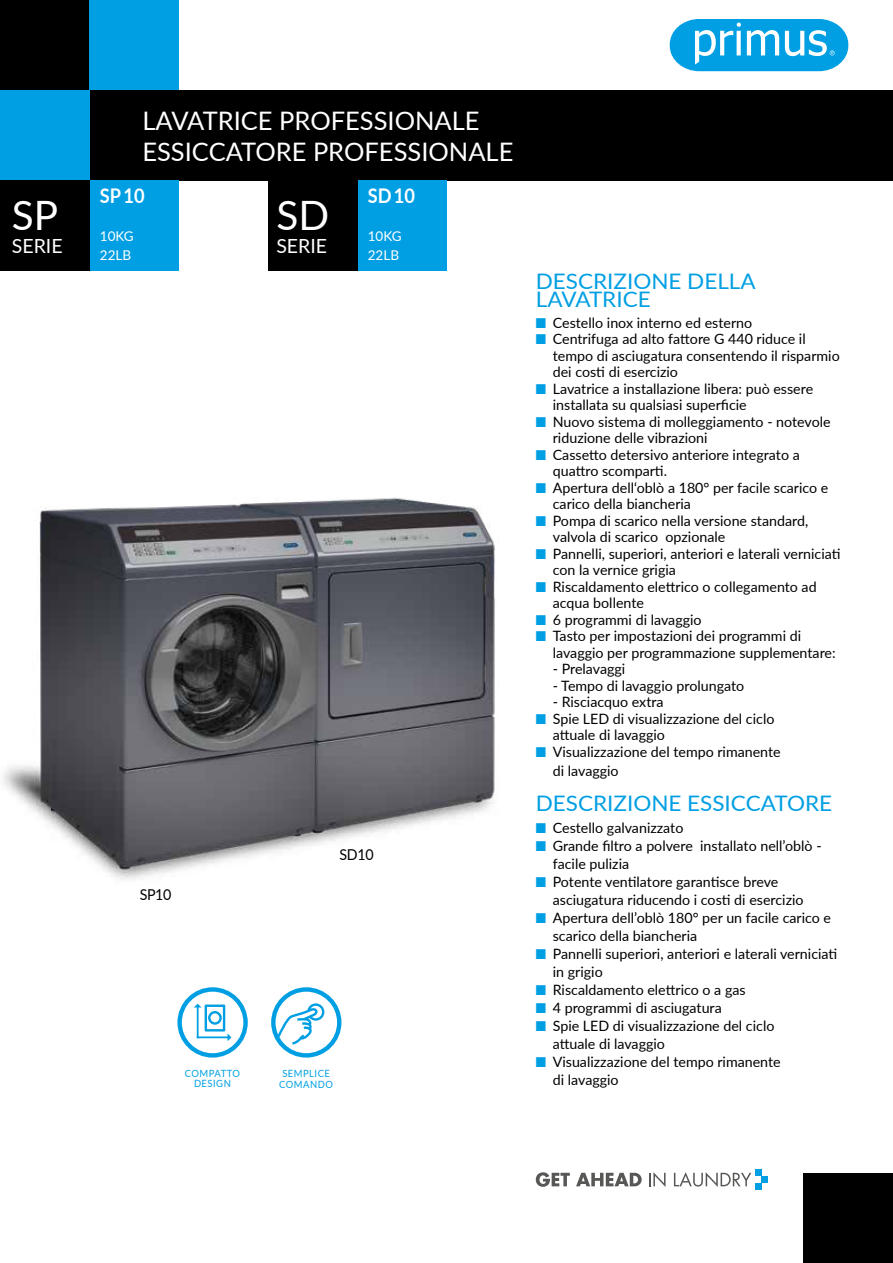
<style>
.page{position:relative;width:893px;height:1263px;background:#fff}
.page>*{position:absolute;margin:0;border:0;box-sizing:border-box;transform-origin:0 0}
.t1{font:40.5px "Lato";color:#fff}
.t2{font:25.5px/31.5px "Lato";color:#fff}
.t3{font:21.3px/18px "Lato";color:#009fe3;scale:1.05 1}
.t4{font:700 20.25px "Lato";color:#fff;scale:.9 1}
.t5{font:19.5px "Lato";color:#fff}
.t6{font:15px "Lato";letter-spacing:-.025em;color:#000;scale:.95 1}
.t7{font:14.25px/16.5px "Lato";color:#000}
.t8{font:13.5px/18.9px "Lato";color:#fff}
.t9{font:10.05px/10.8px "Lato";letter-spacing:.05em;color:#009fe3;text-align:center;scale:.95 1}
.s1{color:#009fe3}
</style>
<div class="page">
<div style="left:0;top:0;width:101px;height:102px;background:#000"></div>
<div style="left:0;top:90px;width:893px;height:90px;background:#000"></div>
<div style="left:0;top:90px;width:89px;height:90px;background:#009fe3"></div>
<div style="left:89px;top:0;width:90px;height:90px;background:#009fe3"></div>
<svg style="left:670px;top:19px;width:178px;height:52px"></svg>
<svg style="left:536px;top:1172px;width:34px;height:15px"></svg>
<svg style="left:576px;top:1173px;width:66px;height:13px"></svg>
<svg style="left:649px;top:1172px;width:16px;height:15px"></svg>
<svg style="left:674px;top:1172px;width:77px;height:15px"></svg>
<div style="left:761px;top:1176px;width:7px;height:7px;background:#009fe3"></div>
<div style="left:755px;top:1183px;width:6px;height:7px;background:#009fe3"></div>
<div style="left:755px;top:1169px;width:6px;height:7px;background:#009fe3"></div>
<div style="left:804px;top:1173px;width:89px;height:90px;background:#000"></div>
<div style="left:89px;top:180px;width:90px;height:90px;background:#009fe3"></div>
<div style="left:357px;top:180px;width:89px;height:90px;background:#009fe3"></div>
<svg style="left:177px;top:987px;width:71px;height:70px"></svg>
<img style="left:3px;top:497px;width:496px;height:383px">
<svg style="left:271px;top:987px;width:70px;height:70px"></svg>
<div style="left:0;top:180px;width:89px;height:90px;background:#000"></div>
<div style="left:268px;top:180px;width:89px;height:90px;background:#000"></div>
<h1 class="t1" style="left:12px;top:186px;width:48px">SP</h1>
<h3 class="t5" style="left:12px;top:232px;width:52px">SERIE</h3>
<h2 class="t2" style="left:142px;top:104px;width:372px">LAVATRICE PROFESSIONALE<br>ESSICCATORE PROFESSIONALE</h2>
<h3 class="t4" style="left:100px;top:181px;width:51px">SP 10</h3>
<p class="t8" style="left:100px;top:226px;width:35px">10KG<br>22LB</p>
<h1 class="t1" style="left:276px;top:186px;width:54px">SD</h1>
<h3 class="t5" style="left:276px;top:232px;width:52px">SERIE</h3>
<h3 class="t4" style="left:368px;top:181px;width:54px">SD 10</h3>
<p class="t8" style="left:368px;top:226px;width:35px">10KG<br>22LB</p>
<p class="t6" style="left:140px;top:883px;width:35px">SP10</p>
<p class="t6" style="left:340px;top:844px;width:37px">SD10</p>
<p class="t9" style="left:185px;top:1067px;width:60px">COMPATTO<br>DESIGN</p>
<p class="t9" style="left:279px;top:1067px;width:58px">SEMPLICE<br>COMANDO</p>
<h3 class="t3" style="left:536px;top:271px;width:211px">DESCRIZIONE DELLA<br>LAVATRICE</h3>
<p class="t7" style="left:536px;top:313px;width:218px"><span class="s1">■</span> Cestello inox interno ed esterno</p>
<p class="t7" style="left:553px;top:330px;width:288px;text-indent:-17px"><span class="s1">■</span> Centrifuga ad alto fattore G 440 riduce il tempo di asciugatura consentendo il risparmio dei costi di esercizio</p>
<p class="t7" style="left:553px;top:379px;width:262px;text-indent:-17px"><span class="s1">■</span> Lavatrice a installazione libera: può essere installata su qualsiasi superficie</p>
<p class="t7" style="left:553px;top:412px;width:279px;text-indent:-17px"><span class="s1">■</span> Nuovo sistema di molleggiamento - notevole riduzione delle vibrazioni</p>
<p class="t7" style="left:553px;top:445px;width:249px;text-indent:-17px"><span class="s1">■</span> Cassetto detersivo anteriore integrato a quattro scomparti.</p>
<p class="t7" style="left:553px;top:478px;width:277px;text-indent:-17px"><span class="s1">■</span> Apertura dell‘oblò a 180° per facile scarico e carico della biancheria</p>
<p class="t7" style="left:553px;top:511px;width:257px;text-indent:-17px"><span class="s1">■</span> Pompa di scarico nella versione standard, valvola di scarico opzionale</p>
<p class="t7" style="left:553px;top:544px;width:289px;text-indent:-17px"><span class="s1">■</span> Pannelli, superiori, anteriori e laterali verniciati con la vernice grigia</p>
<p class="t7" style="left:553px;top:577px;width:265px;text-indent:-17px"><span class="s1">■</span> Riscaldamento elettrico o collegamento ad acqua bollente</p>
<p class="t7" style="left:536px;top:610px;width:167px"><span class="s1">■</span> 6 programmi di lavaggio</p>
<p class="t7" style="left:553px;top:627px;width:284px;text-indent:-17px"><span class="s1">■</span> Tasto per impostazioni dei programmi di lavaggio per programmazione supplementare:</p>
<p class="t7" style="left:553px;top:660px;width:74px">- Prelavaggi</p>
<p class="t7" style="left:553px;top:676px;width:193px">- Tempo di lavaggio prolungato</p>
<p class="t7" style="left:553px;top:693px;width:112px">- Risciacquo extra</p>
<p class="t7" style="left:553px;top:709px;width:223px;text-indent:-17px"><span class="s1">■</span> Spie LED di visualizzazione del ciclo attuale di lavaggio</p>
<p class="t7" style="left:553px;top:741px;width:229px;line-height:19.5px;text-indent:-17px"><span class="s1">■</span> Visualizzazione del tempo rimanente di lavaggio</p>
<h3 class="t3" style="left:536px;top:793px;width:284px">DESCRIZIONE ESSICCATORE</h3>
<p class="t7" style="left:536px;top:819px;width:149px"><span class="s1">■</span> Cestello galvanizzato</p>
<p class="t7" style="left:553px;top:836px;width:270px;line-height:18px;text-indent:-17px"><span class="s1">■</span> Grande filtro a polvere installato nell’oblò - facile pulizia</p>
<p class="t7" style="left:553px;top:872px;width:252px;line-height:18px;text-indent:-17px"><span class="s1">■</span> Potente ventilatore garantisce breve asciugatura riducendo i costi di esercizio</p>
<p class="t7" style="left:553px;top:908px;width:280px;line-height:18px;text-indent:-17px"><span class="s1">■</span> Apertura dell’oblò 180° per un facile carico e scarico della biancheria</p>
<p class="t7" style="left:553px;top:944px;width:286px;line-height:18px;text-indent:-17px"><span class="s1">■</span> Pannelli superiori, anteriori e laterali verniciati in grigio</p>
<p class="t7" style="left:536px;top:981px;width:211px"><span class="s1">■</span> Riscaldamento elettrico o a gas</p>
<p class="t7" style="left:536px;top:999px;width:187px"><span class="s1">■</span> 4 programmi di asciugatura</p>
<p class="t7" style="left:553px;top:1016px;width:223px;line-height:18px;text-indent:-17px"><span class="s1">■</span> Spie LED di visualizzazione del ciclo attuale di lavaggio</p>
<p class="t7" style="left:553px;top:1052px;width:229px;line-height:18px;text-indent:-17px"><span class="s1">■</span> Visualizzazione del tempo rimanente di lavaggio</p>
</div>
